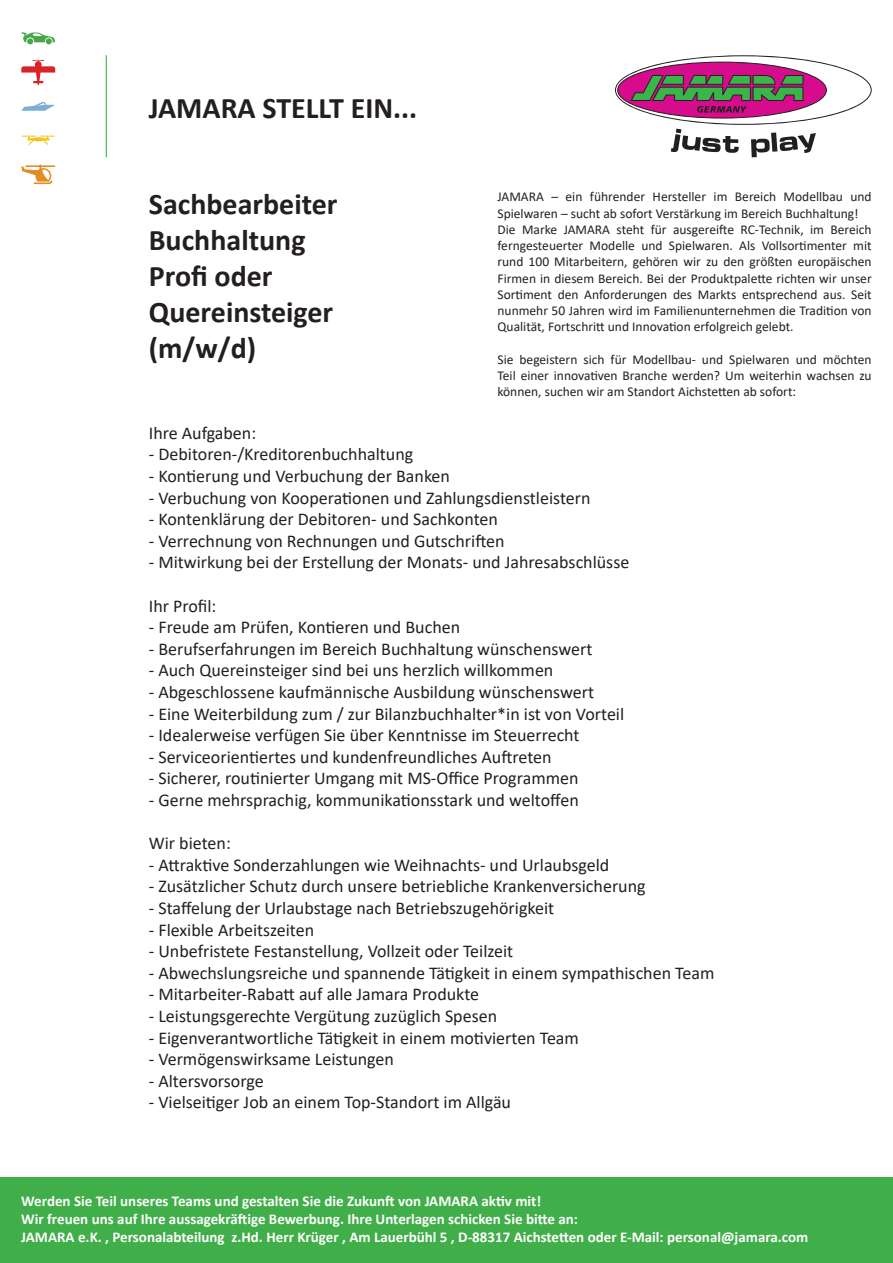
<style>
.page{position:relative;width:893px;height:1263px;background:#fff}
.page>*{position:absolute;margin:0;border:0;box-sizing:border-box;transform-origin:0 0}
.t1{font:700 30px/36px "Calibri";color:#231f20}
.t2{font:18px "Calibri";color:#231f20}
.t3{font:700 15px/18px "Calibri";color:#fff}
.t4{font:13.5px/16.2px "Calibri";color:#231f20}
</style>
<div class="page">
<div style="left:0;top:1178px;width:893px;height:85px;background:#40ae49"></div>
<svg style="left:615px;top:55px;width:257px;height:102px"></svg>
<hr style="left:106px;top:55px;width:1px;height:102px;background:#40ae49">
<svg style="left:21px;top:32px;width:34px;height:12px"></svg>
<svg style="left:21px;top:60px;width:34px;height:25px"></svg>
<svg style="left:21px;top:102px;width:34px;height:9px"></svg>
<svg style="left:21px;top:135px;width:34px;height:10px"></svg>
<hr style="left:25px;top:165px;width:30px;height:2px;background:#e28d23">
<svg style="left:21px;top:165px;width:32px;height:19px"></svg>
<h1 class="t1" style="left:149px;top:89px;width:270px">JAMARA STELLT EIN...</h1>
<h1 class="t1" style="left:149px;top:185px;width:190px">Sachbearbeiter<br>Buchhaltung<br>Profi oder<br>Quereinsteiger (m/w/d)</h1>
<p class="t4" style="left:497px;top:189px;width:376px">JAMARA – ein führender Hersteller im Bereich Modellbau und Spielwaren – sucht ab sofort Verstärkung im Bereich Buchhaltung!<br>Die Marke JAMARA steht für ausgereifte RC-Technik, im Bereich ferngesteuerter Modelle und Spielwaren. Als Vollsortimenter mit rund 100 Mitarbeitern, gehören wir zu den größten europäischen Firmen in diesem Bereich. Bei der Produktpalette richten wir unser Sortiment den Anforderungen des Markts entsprechend aus. Seit nunmehr 50 Jahren wird im Familienunternehmen die Tradition von Qualität, Fortschritt und Innovation erfolgreich gelebt.</p>
<p class="t4" style="left:497px;top:351px;width:376px;text-align:justify">Sie begeistern sich für Modellbau- und Spielwaren und möchten Teil einer innovativen Branche werden? Um weiterhin wachsen zu können, suchen wir am Standort Aichstetten ab sofort:</p>
<p class="t2" style="left:149px;top:420px;width:109px">Ihre Aufgaben:</p>
<p class="t2" style="left:149px;top:442px;width:266px">- Debitoren-/Kreditorenbuchhaltung</p>
<p class="t2" style="left:149px;top:463px;width:303px">- Kontierung und Verbuchung der Banken</p>
<p class="t2" style="left:149px;top:485px;width:443px">- Verbuchung von Kooperationen und Zahlungsdienstleistern</p>
<p class="t2" style="left:149px;top:507px;width:351px">- Kontenklärung der Debitoren- und Sachkonten</p>
<p class="t2" style="left:149px;top:528px;width:357px">- Verrechnung von Rechnungen und Gutschriften</p>
<p class="t2" style="left:149px;top:550px;width:482px">- Mitwirkung bei der Erstellung der Monats- und Jahresabschlüsse</p>
<p class="t2" style="left:149px;top:593px;width:69px">Ihr Profil:</p>
<p class="t2" style="left:149px;top:615px;width:313px">- Freude am Prüfen, Kontieren und Buchen</p>
<p class="t2" style="left:149px;top:636px;width:445px">- Berufserfahrungen im Bereich Buchhaltung wünschenswert</p>
<p class="t2" style="left:149px;top:658px;width:406px">- Auch Quereinsteiger sind bei uns herzlich willkommen</p>
<p class="t2" style="left:149px;top:679px;width:447px">- Abgeschlossene kaufmännische Ausbildung wünschenswert</p>
<p class="t2" style="left:149px;top:701px;width:477px">- Eine Weiterbildung zum / zur Bilanzbuchhalter*in ist von Vorteil</p>
<p class="t2" style="left:149px;top:723px;width:432px">- Idealerweise verfügen Sie über Kenntnisse im Steuerrecht</p>
<p class="t2" style="left:149px;top:744px;width:404px">- Serviceorientiertes und kundenfreundliches Auftreten</p>
<p class="t2" style="left:149px;top:766px;width:431px">- Sicherer, routinierter Umgang mit MS-Office Programmen</p>
<p class="t2" style="left:149px;top:787px;width:431px">- Gerne mehrsprachig, kommunikationsstark und weltoffen</p>
<p class="t2" style="left:149px;top:831px;width:84px">Wir bieten:</p>
<p class="t2" style="left:149px;top:852px;width:462px">- Attraktive Sonderzahlungen wie Weihnachts- und Urlaubsgeld</p>
<p class="t2" style="left:149px;top:874px;width:498px">- Zusätzlicher Schutz durch unsere betriebliche Krankenversicherung</p>
<p class="t2" style="left:149px;top:895px;width:407px">- Staffelung der Urlaubstage nach Betriebszugehörigkeit</p>
<p class="t2" style="left:149px;top:917px;width:167px">- Flexible Arbeitszeiten</p>
<p class="t2" style="left:149px;top:939px;width:366px">- Unbefristete Festanstellung, Vollzeit oder Teilzeit</p>
<p class="t2" style="left:149px;top:960px;width:567px">- Abwechslungsreiche und spannende Tätigkeit in einem sympathischen Team</p>
<p class="t2" style="left:149px;top:982px;width:332px">- Mitarbeiter-Rabatt auf alle Jamara Produkte</p>
<p class="t2" style="left:149px;top:1003px;width:350px">- Leistungsgerechte Vergütung zuzüglich Spesen</p>
<p class="t2" style="left:149px;top:1025px;width:432px">- Eigenverantwortliche Tätigkeit in einem motivierten Team</p>
<p class="t2" style="left:149px;top:1047px;width:247px">- Vermögenswirksame Leistungen</p>
<p class="t2" style="left:149px;top:1068px;width:116px">- Altersvorsorge</p>
<p class="t2" style="left:149px;top:1090px;width:364px">- Vielseitiger Job an einem Top-Standort im Allgäu</p>
<p class="t3" style="left:21px;top:1191px;width:788px">Werden Sie Teil unseres Teams und gestalten Sie die Zukunft von JAMARA aktiv mit!<br>Wir freuen uns auf Ihre aussagekräftige Bewerbung. Ihre Unterlagen schicken Sie bitte an:<br>JAMARA e.K. , Personalabteilung z.Hd. Herr Krüger , Am Lauerbühl 5 , D-88317 Aichstetten oder E-Mail: personal@jamara.com</p>
</div>
